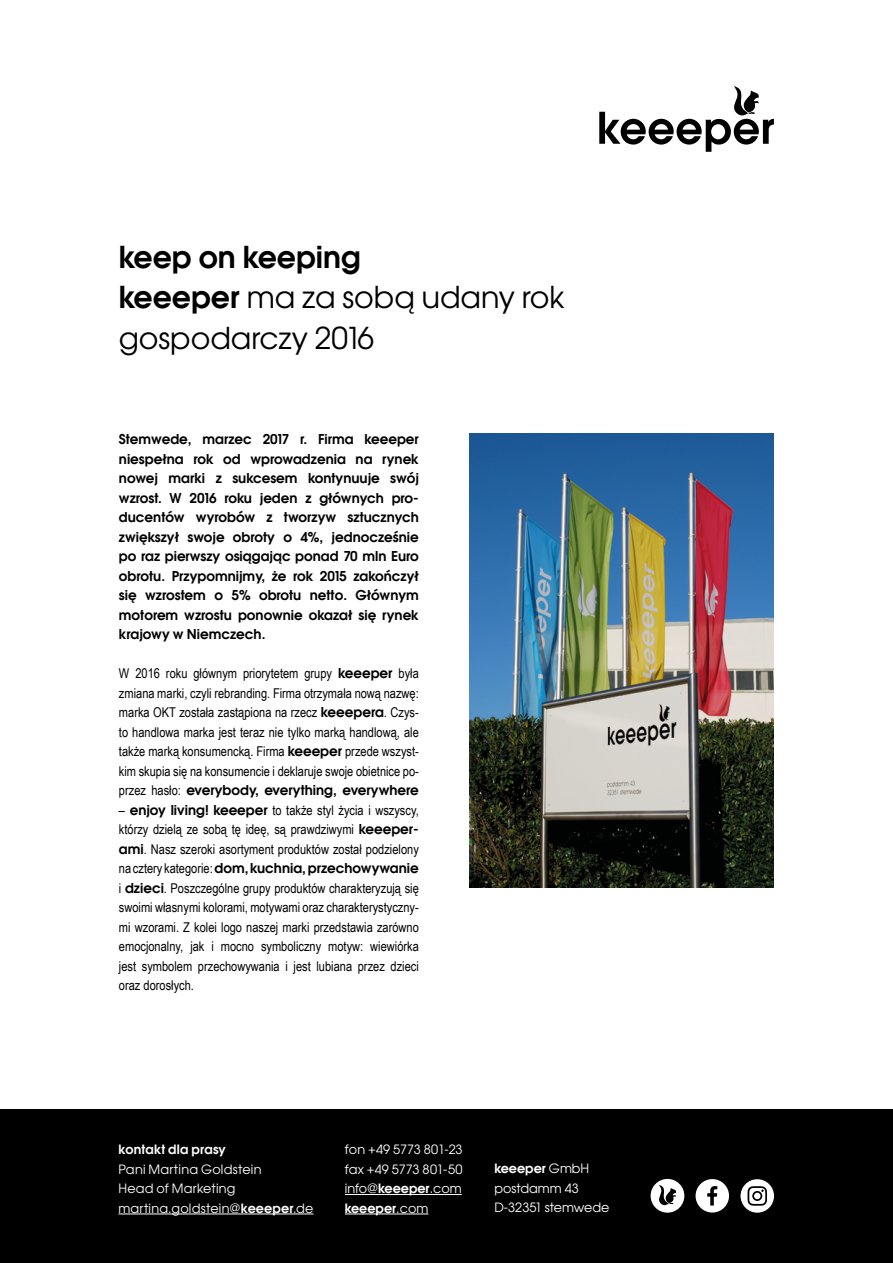
<style>
.page{position:relative;width:893px;height:1263px;background:#fff}
.page>*{position:absolute;margin:0;border:0;box-sizing:border-box;transform-origin:0 0}
.t1{font:30px/40.5px "Avant Garde Gothic ITC";color:#000}
.t2{font:30px "Avant Garde Gothic ITC Dm";color:#000}
.t3{font:13.5px/19.5px "Arial Narrow";color:#000;text-align:justify}
.t4{font:13.5px/19.5px "Avant Garde Gothic ITC Dm";color:#000;text-align:justify}
.t5{font:12.75px/19.5px "Avant Garde Gothic ITC";letter-spacing:.01em;color:#fff}
.t6{font:12.75px "Avant Garde Gothic ITC Dm";color:#fff}
.s1{font-family:"Avant Garde Gothic ITC Dm"}
.s2{font-family:"Arial Narrow"}
.s3{font-family:"Avant Garde Gothic ITC"}
</style>
<div class="page">
<svg style="left:599px;top:86px;width:175px;height:66px"></svg>
<img style="left:470px;top:434px;width:304px;height:454px">
<div style="left:0;top:1110px;width:893px;height:153px;background:#000"></div>
<hr style="left:118px;top:1213px;width:196px;height:1px;background:#fff">
<hr style="left:345px;top:1194px;width:117px;height:1px;background:#fff">
<hr style="left:345px;top:1213px;width:83px;height:1px;background:#fff">
<div style="left:651px;top:1179px;width:33px;height:34px;background:#fff;border-radius:50%"></div>
<svg style="left:659px;top:1185px;width:17px;height:21px"></svg>
<div style="left:696px;top:1179px;width:33px;height:33px;background:#fff;border-radius:50%"></div>
<svg style="left:707px;top:1186px;width:10px;height:19px"></svg>
<div style="left:740px;top:1179px;width:34px;height:34px;background:#fff;border-radius:50%"></div>
<svg style="left:747px;top:1186px;width:20px;height:20px"></svg>
<h1 class="t2" style="left:119px;top:238px;width:244px">keep on keeping</h1>
<h1 class="t1" style="left:119px;top:277px;width:447px"><span class="s1">keeeper</span> ma za sobą udany rok gospodarczy 2016</h1>
<p class="t4" style="left:119px;top:429px;width:301px">Stemwede, marzec 2017 r. Firma keeeper niespełna rok od wprowadzenia na rynek nowej marki z sukcesem kontynuuje swój wzrost. W 2016 roku jeden z głównych pro&shy;ducentów wyrobów z tworzyw sztucznych zwiększył swoje obroty o 4%, jednocześnie po raz pierwszy osiągając ponad 70 mln Euro obrotu. Przypomnijmy, że rok 2015 zakończył się wzrostem o 5% obrotu netto. Głównym motorem wzrostu ponownie okazał się rynek krajowy w Niemczech.</p>
<p class="t3" style="left:119px;top:663px;width:301px">W 2016 roku głównym priorytetem grupy <span class="s1">keeeper</span> była zmiana marki, czyli rebranding. Firma otrzymała nową nazwę: marka OKT została zastąpiona na rzecz <span class="s1">keeepera</span>. Czys&shy;to handlowa marka jest teraz nie tylko marką handlową, ale także marką konsumencką. Firma <span class="s1">keeeper</span> przede wszyst&shy;kim skupia się na konsumencie i deklaruje swoje obietnice po-</p>
<p class="t4" style="left:119px;top:780px;width:301px"><span class="s2">przez hasło:</span> everybody, everything, everywhere</p>
<p class="t3" style="left:119px;top:800px;width:301px">– <span class="s1">enjoy living! keeeper</span> to także styl życia i wszyscy, którzy dzielą ze sobą tę ideę, są prawdziwymi <span class="s1">keeeper&shy;ami</span>. Nasz szeroki asortyment produktów został podzielony</p>
<p class="t4" style="left:119px;top:858px;width:301px"><span class="s2">na cztery kategorie:</span> dom, kuchnia, przechowywanie</p>
<p class="t3" style="left:119px;top:878px;width:301px">i <span class="s1">dzieci</span>. Poszczególne grupy produktów charakteryzują się swoimi własnymi kolorami, motywami oraz charakterystyczny&shy;mi wzorami. Z kolei logo naszej marki przedstawia zarówno emocjonalny, jak i mocno symboliczny motyw: wiewiórka jest symbolem przechowywania i jest lubiana przez dzieci oraz dorosłych.</p>
<p class="t6" style="left:118px;top:1141px;width:109px">kontakt dla prasy</p>
<p class="t5" style="left:118px;top:1159px;width:197px">Pani Martina Goldstein<br>Head of Marketing martina.goldstein@<span class="s1">keeeper</span>.de</p>
<p class="t5" style="left:345px;top:1140px;width:119px;text-align:justify">fon +49 5773 801-23 fax +49 5773 801-50 info@<span class="s1">keeeper</span>.com</p>
<p class="t6" style="left:345px;top:1200px;width:85px">keeeper<span class="s3">.com</span></p>
<p class="t6" style="left:494px;top:1160px;width:96px">keeeper <span class="s3">GmbH</span></p>
<p class="t5" style="left:494px;top:1178px;width:116px">postdamm 43<br>D-32351 stemwede</p>
</div>
